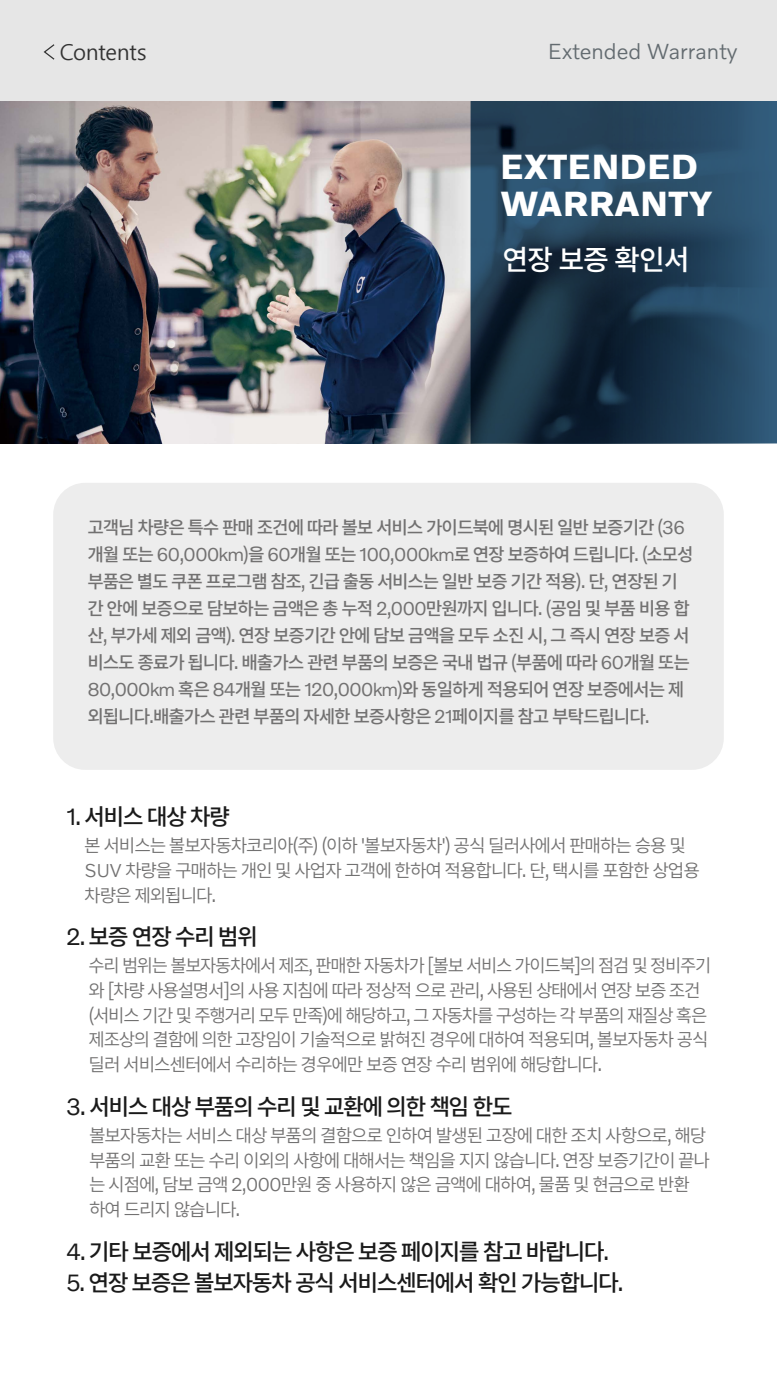
<style>
.page{position:relative;width:777px;height:1380px;background:#fff}
.page>*{position:absolute;margin:0;border:0;box-sizing:border-box;transform-origin:0 0}
.t1{font:700 35.31px/37.5px "Volvo Novum";letter-spacing:.02em;color:#fff}
.t2{font:500 28.12px "Noto Sans CJ Kkr";letter-spacing:-.04em;color:#fff}
.t3{font:500 22.69px "Noto Sans CJ Kkr";letter-spacing:-.07em;color:#1a1a1a}
.t4{font:300 22.06px "Volvo Novum";color:#636b70}
.t5{font:21.88px "Malgun Gothic";letter-spacing:-.015em;color:#333}
.t6{font:600 17.94px/24.7px "Noto Sans CJ Kkr";letter-spacing:-.06em;color:#727171}
.t7{font:500 17.94px/26.9px "Noto Sans CJ Kkr";letter-spacing:-.06em;color:#727171}
.s1{font-family:"Volvo Novum";font-weight:400;font-size:18.88px}
.s2{font-family:"Volvo Novum";font-weight:400;font-size:23.81px}
.s3{font-family:"Volvo Novum";font-weight:300;font-size:18.88px}
</style>
<div class="page">
<img style="left:0;top:100px;width:470px;height:344px">
<svg style="left:470px;top:100px;width:306px;height:344px;background:#223f57"></svg>
<div style="left:0;top:0;width:776px;height:100px;background:#e6e6e6"></div>
<svg style="left:43px;top:44px;width:12px;height:16px"></svg>
<div style="left:53px;top:483px;width:670px;height:287px;background:#ededed;border-radius:32px"></div>
<p class="t5" style="left:60px;top:40px;width:88px">Contents</p>
<p class="t4" style="left:547px;top:37px;width:191px">Extended Warranty</p>
<h1 class="t1" style="left:500px;top:146px;width:213px">EXTENDED<br>WARRANTY</h1>
<h2 class="t2" style="left:502px;top:244px;width:189px">연장 보증 확인서</h2>
<p class="t7" style="left:87px;top:514px;width:607px">고객님 차량은 특수 판매 조건에 따라 볼보 서비스 가이드북에 명시된 일반 보증기간 <span class="s1">(36 </span>개월 또는 <span class="s1">60,000km)</span>을 <span class="s1">60</span>개월 또는 <span class="s1">100,000km</span>로 연장 보증하여 드립니다<span class="s1">. (</span>소모성 부품은 별도 쿠폰 프로그램 참조<span class="s1">,</span> 긴급 출동 서비스는 일반 보증 기간 적용<span class="s1">).</span> 단<span class="s1">,</span> 연장된 기 간 안에 보증으로 담보하는 금액은 총 누적 <span class="s1">2,000</span>만원까지 입니다<span class="s1">. (</span>공임 및 부품 비용 합 산<span class="s1">,</span> 부가세 제외 금액<span class="s1">).</span> 연장 보증기간 안에 담보 금액을 모두 소진 시<span class="s1">,</span> 그 즉시 연장 보증 서 비스도 종료가 됩니다<span class="s1">.</span> 배출가스 관련 부품의 보증은 국내 법규 <span class="s1">(</span>부품에 따라 <span class="s1">60</span>개월 또는 <span class="s1">80,000km</span> 혹은 <span class="s1">84</span>개월 또는 <span class="s1">120,000km)</span>와 동일하게 적용되어 연장 보증에서는 제 외됩니다<span class="s1">.</span>배출가스 관련 부품의 자세한 보증사항은 <span class="s1">21</span>페이지를 참고 부탁드립니다<span class="s1">.</span></p>
<p class="t3" style="left:66px;top:804px;width:165px"><span class="s2">1.</span> 서비스 대상 차량</p>
<p class="t6" style="left:84px;top:834px;width:616px">본 서비스는 볼보자동차코리아<span class="s3">(</span>주<span class="s3">) (</span>이하 <span class="s3">'</span>볼보자동차<span class="s3">')</span> 공식 딜러사에서 판매하는 승용 및<br><span class="s3">SUV</span> 차량을 구매하는 개인 및 사업자 고객에 한하여 적용합니다<span class="s3">.</span> 단<span class="s3">,</span> 택시를 포함한 상업용 차량은 제외됩니다<span class="s3">.</span></p>
<p class="t3" style="left:66px;top:924px;width:193px"><span class="s2">2.</span> 보증 연장 수리 범위</p>
<p class="t6" style="left:89px;top:954px;width:623px">수리 범위는 볼보자동차에서 제조<span class="s3">,</span> 판매한 자동차가 <span class="s3">[</span>볼보 서비스 가이드북<span class="s3">]</span>의 점검 및 정비주기 와 <span class="s3">[</span>차량 사용설명서<span class="s3">]</span>의 사용 지침에 따라 정상적 으로 관리<span class="s3">,</span> 사용된 상태에서 연장 보증 조건 <span class="s3">(</span>서비스 기간 및 주행거리 모두 만족<span class="s3">)</span>에 해당하고<span class="s3">,</span> 그 자동차를 구성하는 각 부품의 재질상 혹은 제조상의 결함에 의한 고장임이 기술적으로 밝혀진 경우에 대하여 적용되며<span class="s3">,</span> 볼보자동차 공식 딜러 서비스센터에서 수리하는 경우에만 보증 연장 수리 범위에 해당합니다<span class="s3">.</span></p>
<p class="t3" style="left:66px;top:1094px;width:447px"><span class="s2">3.</span> 서비스 대상 부품의 수리 및 교환에 의한 책임 한도</p>
<p class="t6" style="left:89px;top:1123px;width:622px">볼보자동차는 서비스 대상 부품의 결함으로 인하여 발생된 고장에 대한 조치 사항으로<span class="s3">,</span> 해당 부품의 교환 또는 수리 이외의 사항에 대해서는 책임을 지지 않습니다<span class="s3">.</span> 연장 보증기간이 끝나 는 시점에<span class="s3">,</span> 담보 금액 <span class="s3">2,000</span>만원 중 사용하지 않은 금액에 대하여<span class="s3">,</span> 물품 및 현금으로 반환 하여 드리지 않습니다<span class="s3">.</span></p>
<p class="t3" style="left:66px;top:1238px;width:544px"><span class="s2">4.</span> 기타 보증에서 제외되는 사항은 보증 페이지를 참고 바랍니다<span class="s2">.</span></p>
<p class="t3" style="left:66px;top:1270px;width:558px"><span class="s2">5.</span> 연장 보증은 볼보자동차 공식 서비스센터에서 확인 가능합니다<span class="s2">.</span></p>
</div>
